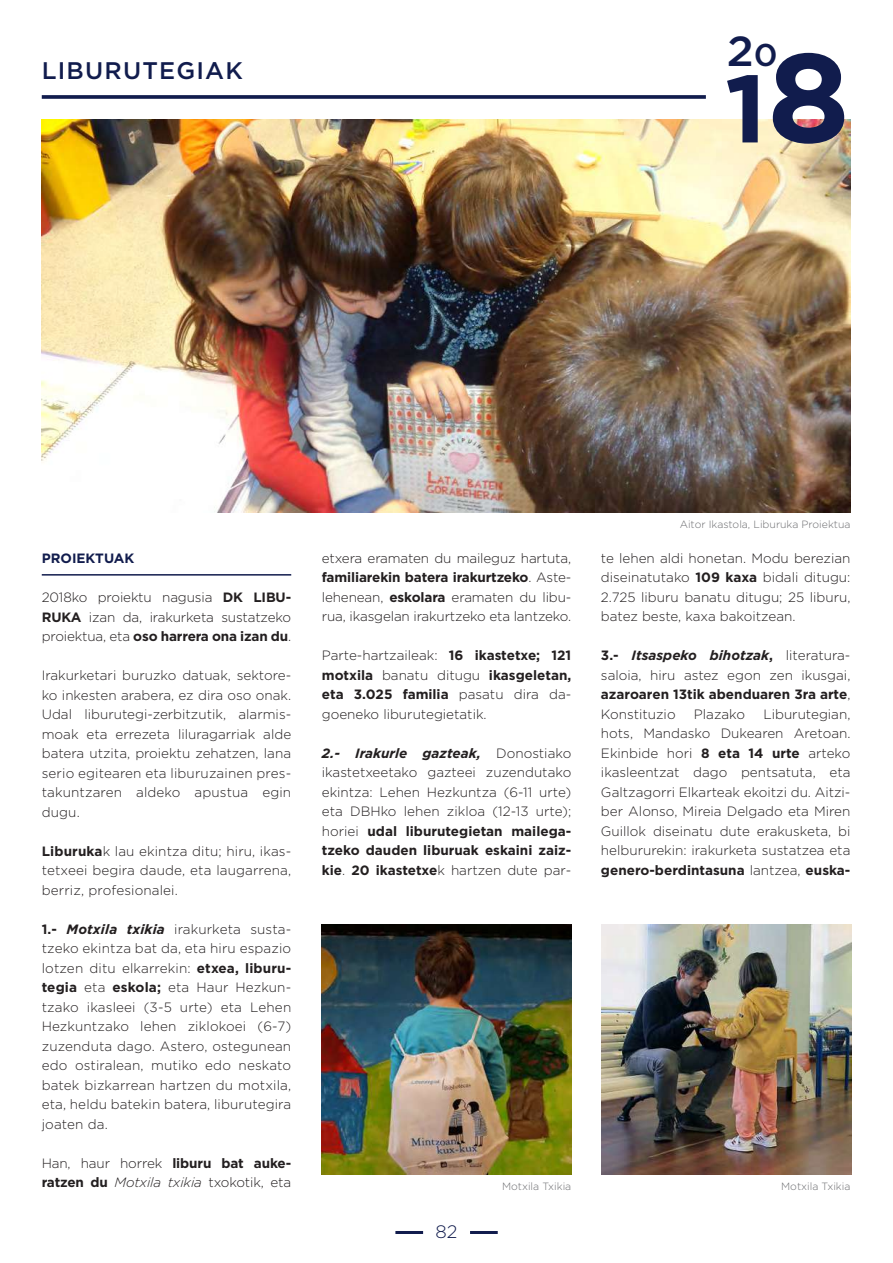
<style>
.page{position:relative;width:893px;height:1263px;background:#fff}
.page>*{position:absolute;margin:0;border:0;box-sizing:border-box;transform-origin:0 0}
.t1{font:700 95.55px "Gotham";color:#111c4d;scale:1.05 1}
.t2{font:500 42px "Gotham";color:#111c4d;scale:1.05 1}
.t3{font:500 24px "Gotham";letter-spacing:.05em;color:#111c4d}
.t4{font:300 18px "Gotham";color:#111c4d}
.t5{font:300 13.5px/19.5px "Gotham";color:#231f20;text-align:justify}
.t6{font:700 13.5px "Gotham";color:#111c4d}
.t7{font:300 10.5px "Gotham";color:#6c6d70}
.s1{font-size:31.5px}
.s2{font-size:126.15px}
.s3{font-weight:700}
.s4{font-weight:700;font-style:italic}
.s5{font-style:italic}
</style>
<div class="page">
<hr style="left:395px;top:1231px;width:28px;height:3px;background:#111c4d">
<hr style="left:470px;top:1231px;width:28px;height:3px;background:#111c4d">
<img style="left:42px;top:119px;width:808px;height:393px">
<hr style="left:42px;top:574px;width:249px;height:2px;background:#111c4d">
<img style="left:321px;top:925px;width:250px;height:249px">
<img style="left:601px;top:925px;width:250px;height:249px">
<svg style="left:42px;top:95px;width:664px;height:4px;background:#232e5b"></svg>
<h3 class="t3" style="left:42px;top:55px;width:203px">LIBURUTEGIAK</h3>
<h2 class="t2" style="left:727px;top:24px;width:50px">2<span class="s1">0</span></h2>
<h1 class="t1" style="left:725px;top:45px;width:121px">1<span class="s2">8</span></h1>
<p class="t6" style="left:42px;top:549px;width:94px">PROIEKTUAK</p>
<p class="t5" style="left:42px;top:587px;width:251px">2018ko proiektu nagusia <span class="s3">DK LIBU-RUKA</span> izan da, irakurketa sustatzeko proiektua, eta <span class="s3">oso harrera ona izan du</span>.</p>
<p class="t5" style="left:42px;top:665px;width:251px">Irakurketari buruzko datuak, sektore&shy;ko inkesten arabera, ez dira oso onak.<br>Udal liburutegi-zerbitzutik, alarmis&shy;moak eta errezeta liluragarriak alde batera utzita, proiektu zehatzen, lana serio egitearen eta liburuzainen pres&shy;takuntzaren aldeko apustua egin dugu.</p>
<p class="t5" style="left:42px;top:841px;width:251px"><span class="s3">Liburuka</span>k lau ekintza ditu; hiru, ikas&shy;tetxeei begira daude, eta laugarrena, berriz, profesionalei.</p>
<p class="t5" style="left:42px;top:919px;width:251px"><span class="s3">1.-</span> <span class="s4">Motxila txikia</span> irakurketa susta&shy;tzeko ekintza bat da, eta hiru espazio lotzen ditu elkarrekin: <span class="s3">etxea, liburu&shy;tegia</span> eta <span class="s3">eskola;</span> eta Haur Hezkun&shy;tzako ikasleei (3-5 urte) eta Lehen Hezkuntzako lehen ziklokoei (6-7) zuzenduta dago. Astero, ostegunean edo ostiralean, mutiko edo neskato batek bizkarrean hartzen du motxila, eta, heldu batekin batera, liburutegira joaten da.</p>
<p class="t5" style="left:42px;top:1152px;width:251px">Han, haur horrek <span class="s3">liburu bat auke&shy;ratzen du</span> <span class="s5">Motxila txikia</span> txokotik, eta</p>
<p class="t5" style="left:322px;top:548px;width:251px">etxera eramaten du maileguz hartuta, <span class="s3">familiarekin batera irakurtzeko</span>. Aste&shy;lehenean, <span class="s3">eskolara</span> eramaten du libu&shy;rua, ikasgelan irakurtzeko eta lantzeko.</p>
<p class="t5" style="left:322px;top:645px;width:251px">Parte-hartzaileak: <span class="s3">16 ikastetxe; 121 motxila</span> banatu ditugu <span class="s3">ikasgeletan, eta 3.025 familia</span> pasatu dira da&shy;goeneko liburutegietatik.</p>
<p class="t5" style="left:322px;top:743px;width:251px"><span class="s4">2.- Irakurle gazteak,</span> Donostiako ikastetxeetako gazteei zuzendutako ekintza: Lehen Hezkuntza (6-11 urte) eta DBHko lehen zikloa (12-13 urte); horiei <span class="s3">udal liburutegietan mailega&shy;tzeko dauden liburuak eskaini zaiz&shy;kie</span>. <span class="s3">20 ikastetxe</span>k hartzen dute par-</p>
<p class="t7" style="left:680px;top:518px;width:172px">Aitor Ikastola, Liburuka Proiektua</p>
<p class="t5" style="left:601px;top:548px;width:251px">te lehen aldi honetan. Modu berezian diseinatutako <span class="s3">109 kaxa</span> bidali ditugu:<br>2.725 liburu banatu ditugu; 25 liburu, batez beste, kaxa bakoitzean.</p>
<p class="t5" style="left:601px;top:645px;width:251px"><span class="s3">3.-</span> <span class="s4">Itsaspeko bihotzak</span><span class="s3">,</span> literatura&shy;saloia, hiru astez egon zen ikusgai, <span class="s3">azaroaren 13tik abenduaren 3ra arte</span>, Konstituzio</p>
<p class="t5" style="left:601px;top:704px;width:251px;text-indent:162px">Liburutegian, hots, Mandasko Dukearen Aretoan.<br>Ekinbide hori <span class="s3">8 eta 14 urte</span> arteko ikasleentzat dago pentsatuta, eta Galtzagorri Elkarteak ekoitzi du. Aitzi&shy;ber Alonso, Mireia Delgado eta Miren Guillok diseinatu dute erakusketa, bi helbururekin: irakurketa sustatzea eta <span class="s3">genero-berdintasuna</span> lantzea, <span class="s3">euska-</span></p>
<p class="t5" style="left:694px;top:704px;width:53px">Plazako</p>
<h3 class="t4" style="left:436px;top:1220px;width:23px">82</h3>
<p class="t7" style="left:502px;top:1180px;width:71px">Motxila Txikia</p>
<p class="t7" style="left:781px;top:1180px;width:71px">Motxila Txikia</p>
</div>
